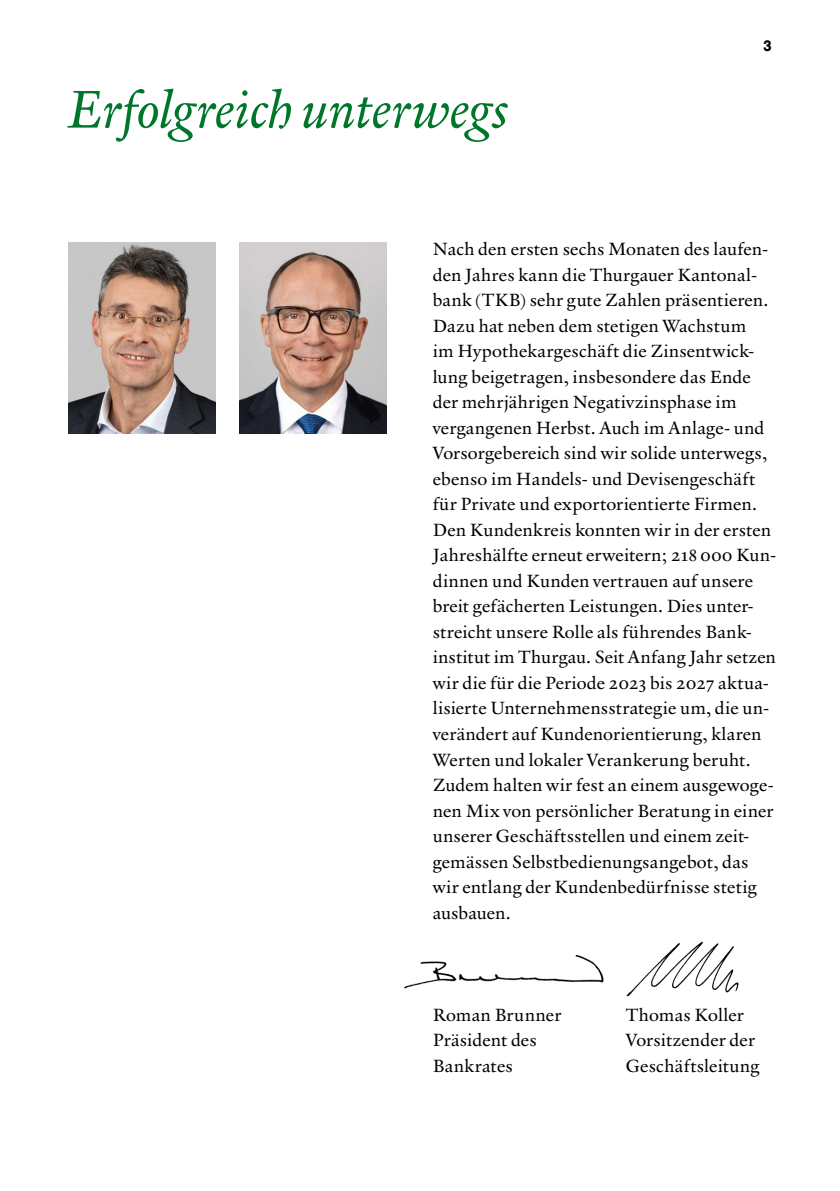
<style>
.page{position:relative;width:840px;height:1191px;background:#fff}
.page>*{position:absolute;margin:0;border:0;box-sizing:border-box;transform-origin:0 0}
.t1{font:italic 54px "Verdigris MVB Pro Text";letter-spacing:-.01em;color:#00762b}
.t2{font:18px/25.6px "Verdigris MVB Pro Text";letter-spacing:.01em;color:#000}
.t3{font:600 15px "Futura BQ";color:#000}
</style>
<div class="page">
<img style="left:68px;top:242px;width:147px;height:192px">
<img style="left:404px;top:954px;width:200px;height:35px">
<img style="left:626px;top:941px;width:111px;height:56px">
<img style="left:239px;top:242px;width:147px;height:192px">
<h1 class="t1" style="left:68px;top:73px;width:441px">Erfolgreich unterwegs</h1>
<p class="t3" style="left:762px;top:36px;width:10px">3</p>
<p class="t2" style="left:432px;top:236px;width:344px">Nach den ersten sechs Monaten des laufen&shy;den Jahres kann die Thurgauer Kantonal&shy;bank (TKB) sehr gute Zahlen präsentieren.<br>Dazu hat neben dem stetigen Wachstum<br>im Hypothekargeschäft die Zinsentwick&shy;lung beigetragen, insbesondere das Ende der mehrjährigen Negativzinsphase im vergangenen Herbst. Auch im Anlage- und Vorsorgebereich sind wir solide unterwegs, ebenso im Handels- und Devisengeschäft für Private und exportorientierte Firmen.<br>Den Kundenkreis konnten wir in der ersten Jahreshälfte erneut erweitern; 218 000 Kun&shy;dinnen und Kunden vertrauen auf unsere breit gefächerten Leistungen. Dies unter&shy;streicht unsere Rolle als führendes Bank&shy;institut im Thurgau. Seit Anfang Jahr setzen wir die für die Periode 2023 bis 2027 aktua&shy;lisierte Unternehmensstrategie um, die un&shy;verändert auf Kundenorientierung, klaren Werten und lokaler Verankerung beruht.<br>Zudem halten wir fest an einem ausgewoge&shy;nen Mix von persönlicher Beratung in einer unserer Geschäftsstellen und einem zeit&shy;gemässen Selbstbedienungsangebot, das wir entlang der Kundenbedürfnisse stetig ausbauen.</p>
<p class="t2" style="left:432px;top:1001px;width:130px">Roman Brunner</p>
<p class="t2" style="left:625px;top:1001px;width:120px">Thomas Koller</p>
<p class="t2" style="left:432px;top:1026px;width:105px">Präsident des</p>
<p class="t2" style="left:625px;top:1026px;width:131px">Vorsitzender der</p>
<p class="t2" style="left:432px;top:1052px;width:82px">Bankrates</p>
<p class="t2" style="left:625px;top:1052px;width:135px">Geschäftsleitung</p>
</div>
